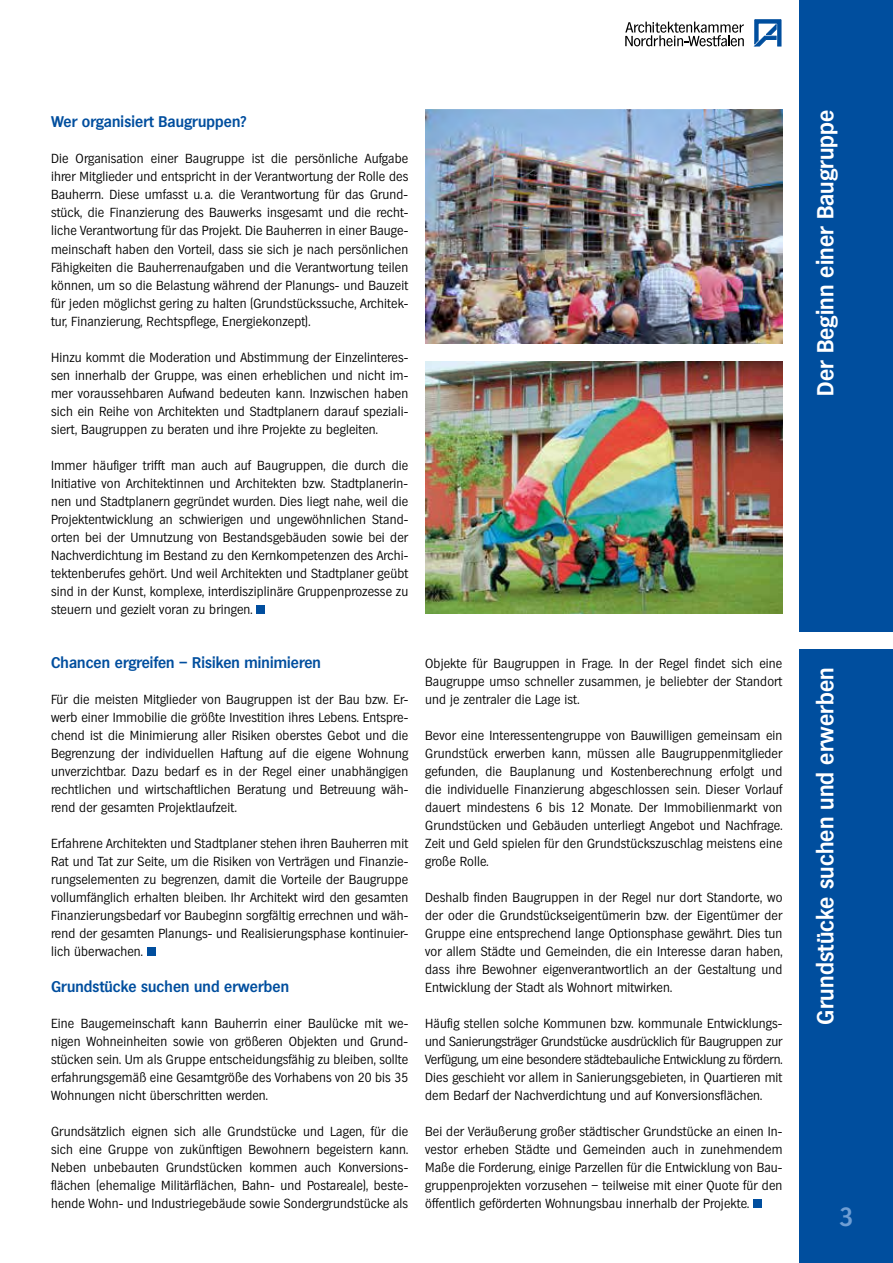
<style>
.page{position:relative;width:893px;height:1263px;background:#fff}
.page>*{position:absolute;margin:0;border:0;box-sizing:border-box;transform-origin:0 0}
.t1{font:600 25.5px "Hamburg TS";color:#6f9ed4}
.t2{font:600 22.5px "Hamburg TS";letter-spacing:.01em;color:#fff}
.t3{font:600 15px "Hamburg TS";letter-spacing:.01em;color:#004e9e}
.t4{font:300 12.75px/18px "Hamburg TS";letter-spacing:.01em;color:#000;text-align:justify}
</style>
<div class="page">
<div style="left:799px;top:649px;width:94px;height:614px;background:#004e9e"></div>
<svg style="left:625px;top:22px;width:119px;height:25px"></svg>
<svg style="left:755px;top:20px;width:26px;height:26px"></svg>
<div style="left:799px;top:0;width:94px;height:631px;background:#004e9e"></div>
<div style="left:147px;top:947px;width:8px;height:8px;background:#004e9e"></div>
<div style="left:753px;top:1199px;width:9px;height:8px;background:#004e9e"></div>
<div style="left:257px;top:605px;width:8px;height:8px;background:#004e9e"></div>
<img style="left:425px;top:110px;width:357px;height:233px">
<img style="left:425px;top:361px;width:358px;height:252px">
<p class="t3" style="left:51px;top:113px;width:197px">Wer organisiert Baugruppen?</p>
<p class="t4" style="left:51px;top:150px;width:359px">Die Organisation einer Baugruppe ist die persönliche Aufgabe ihrer Mitglieder und entspricht in der Verantwortung der Rolle des Bauherrn. Diese umfasst u. a. die Verantwortung für das Grund&shy;stück, die Finanzierung des Bauwerks insgesamt und die recht&shy;liche Verantwortung für das Projekt. Die Bauherren in einer Bauge&shy;meinschaft haben den Vorteil, dass sie sich je nach persönlichen Fähigkeiten die Bauherrenaufgaben und die Verantwortung teilen können, um so die Belastung während der Planungs- und Bauzeit für jeden möglichst gering zu halten (Grundstückssuche, Architek&shy;tur, Finanzierung, Rechtspflege, Energiekonzept).</p>
<p class="t4" style="left:51px;top:348px;width:359px">Hinzu kommt die Moderation und Abstimmung der Einzelinteres&shy;sen innerhalb der Gruppe, was einen erheblichen und nicht im&shy;mer voraussehbaren Aufwand bedeuten kann. Inzwischen haben sich ein Reihe von Architekten und Stadtplanern darauf speziali&shy;siert, Baugruppen zu beraten und ihre Projekte zu begleiten.</p>
<p class="t4" style="left:51px;top:456px;width:359px">Immer häufiger trifft man auch auf Baugruppen, die durch die Initiative von Architektinnen und Architekten bzw. Stadtplanerin&shy;nen und Stadtplanern gegründet wurden. Dies liegt nahe, weil die Projektentwicklung an schwierigen und ungewöhnlichen Stand&shy;orten bei der Umnutzung von Bestandsgebäuden sowie bei der Nachverdichtung im Bestand zu den Kernkompetenzen des Archi&shy;tektenberufes gehört. Und weil Architekten und Stadtplaner geübt sind in der Kunst, komplexe, interdisziplinäre Gruppenprozesse zu steuern und gezielt voran zu bringen.</p>
<p class="t3" style="left:51px;top:653px;width:271px">Chancen ergreifen – Risiken minimieren</p>
<p class="t4" style="left:51px;top:690px;width:359px">Für die meisten Mitglieder von Baugruppen ist der Bau bzw. Er&shy;werb einer Immobilie die größte Investition ihres Lebens. Entspre&shy;chend ist die Minimierung aller Risiken oberstes Gebot und die Begrenzung der individuellen Haftung auf die eigene Wohnung unverzichtbar. Dazu bedarf es in der Regel einer unabhängigen rechtlichen und wirtschaftlichen Beratung und Betreuung wäh&shy;rend der gesamten Projektlaufzeit.</p>
<p class="t4" style="left:51px;top:834px;width:359px">Erfahrene Architekten und Stadtplaner stehen ihren Bauherren mit Rat und Tat zur Seite, um die Risiken von Verträgen und Finanzie&shy;rungselementen zu begrenzen, damit die Vorteile der Baugruppe vollumfänglich erhalten bleiben. Ihr Architekt wird den gesamten Finanzierungsbedarf vor Baubeginn sorgfältig errechnen und wäh&shy;rend der gesamten Planungs- und Realisierungsphase kontinuier&shy;lich überwachen.</p>
<p class="t3" style="left:51px;top:977px;width:240px">Grundstücke suchen und erwerben</p>
<p class="t4" style="left:51px;top:1014px;width:359px">Eine Baugemeinschaft kann Bauherrin einer Baulücke mit we&shy;nigen Wohneinheiten sowie von größeren Objekten und Grund&shy;stücken sein. Um als Gruppe entscheidungsfähig zu bleiben, sollte erfahrungsgemäß eine Gesamtgröße des Vorhabens von 20 bis 35<br>Wohnungen nicht überschritten werden.</p>
<p class="t4" style="left:51px;top:1122px;width:359px">Grundsätzlich eignen sich alle Grundstücke und Lagen, für die sich eine Gruppe von zukünftigen Bewohnern begeistern kann.<br>Neben unbebauten Grundstücken kommen auch Konversions&shy;flächen (ehemalige Militärflächen, Bahn- und Postareale), beste&shy;hende Wohn- und Industriegebäude sowie Sondergrundstücke als</p>
<p class="t4" style="left:425px;top:654px;width:359px">Objekte für Baugruppen in Frage. In der Regel findet sich eine Baugruppe umso schneller zusammen, je beliebter der Standort und je zentraler die Lage ist.</p>
<p class="t4" style="left:425px;top:726px;width:359px">Bevor eine Interessentengruppe von Bauwilligen gemeinsam ein Grundstück erwerben kann, müssen alle Baugruppenmitglieder gefunden, die Bauplanung und Kostenberechnung erfolgt und die individuelle Finanzierung abgeschlossen sein. Dieser Vorlauf dauert mindestens 6 bis 12 Monate. Der Immobilienmarkt von Grundstücken und Gebäuden unterliegt Angebot und Nachfrage.<br>Zeit und Geld spielen für den Grundstückszuschlag meistens eine große Rolle.</p>
<p class="t4" style="left:425px;top:888px;width:359px">Deshalb finden Baugruppen in der Regel nur dort Standorte, wo der oder die Grundstückseigentümerin bzw. der Eigentümer der Gruppe eine entsprechend lange Optionsphase gewährt. Dies tun vor allem Städte und Gemeinden, die ein Interesse daran haben, dass ihre Bewohner eigenverantwortlich an der Gestaltung und Entwicklung der Stadt als Wohnort mitwirken.</p>
<p class="t4" style="left:425px;top:1014px;width:359px">Häufig stellen solche Kommunen bzw. kommunale Entwicklungs&shy;und Sanierungsträger Grundstücke ausdrücklich für Baugruppen zur Verfügung, um eine besondere städtebauliche Entwicklung zu fördern.<br>Dies geschieht vor allem in Sanierungsgebieten, in Quartieren mit dem Bedarf der Nachverdichtung und auf Konversionsflächen.</p>
<p class="t4" style="left:425px;top:1122px;width:359px">Bei der Veräußerung großer städtischer Grundstücke an einen In&shy;vestor erheben Städte und Gemeinden auch in zunehmendem Maße die Forderung, einige Parzellen für die Entwicklung von Bau&shy;gruppenprojekten vorzusehen – teilweise mit einer Quote für den öffentlich geförderten Wohnungsbau innerhalb der Projekte.</p>
<h2 class="t2" style="left:812px;top:396px;width:288px;rotate:-90deg">Der Beginn einer Baugruppe</h2>
<h2 class="t2" style="left:812px;top:1024px;width:359px;rotate:-90deg">Grundstücke suchen und erwerben</h2>
<h1 class="t1" style="left:839px;top:1202px;width:16px">3</h1>
</div>
